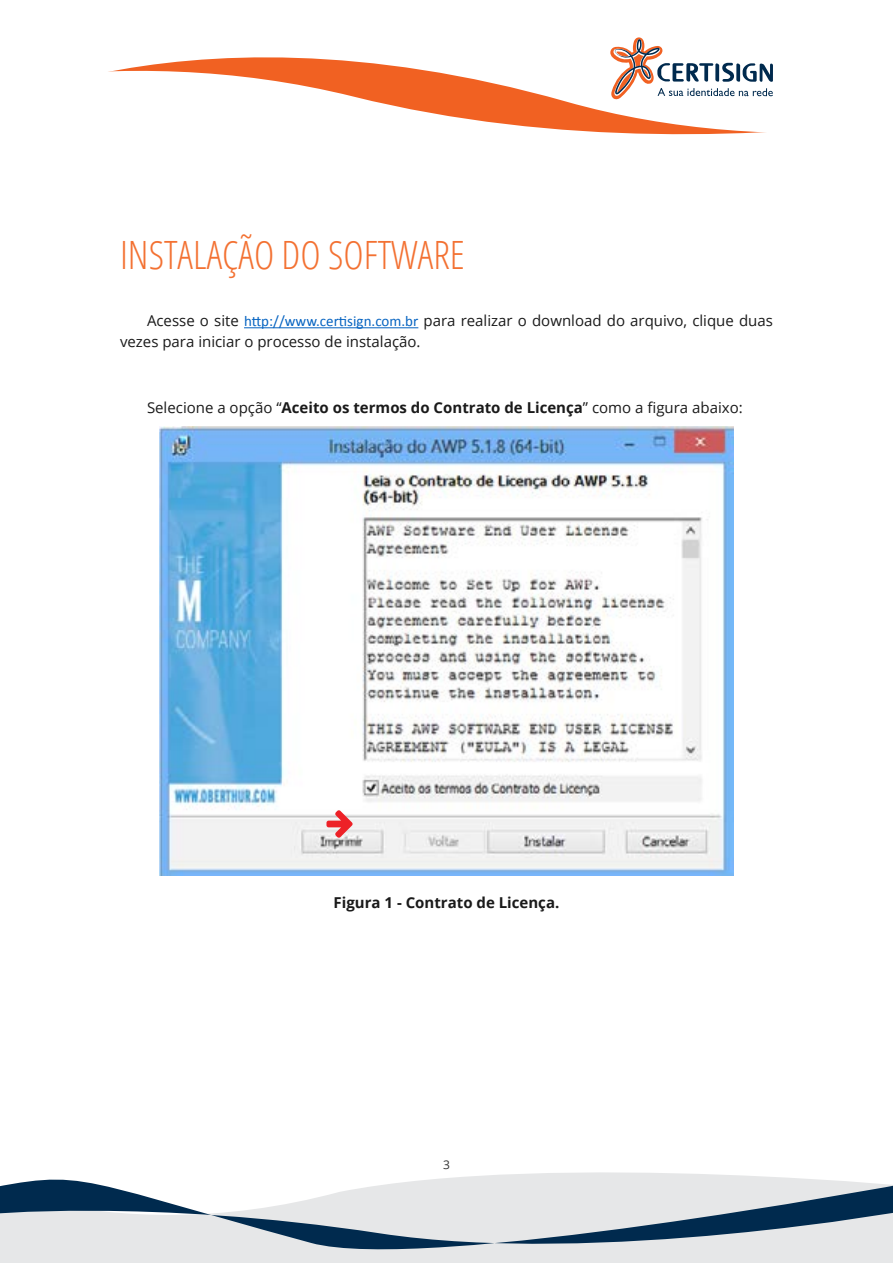
<style>
.page{position:relative;width:893px;height:1263px;background:#fff}
.page>*{position:absolute;margin:0;border:0;box-sizing:border-box;transform-origin:0 0}
.t1{font:300 condensed 39px "Open Sans";color:#f37132}
.t2{font:15px/21px "Open Sans";color:#1a1a1a}
.t3{font:700 15px "Open Sans";color:#1a1a1a}
.t4{font:12px "Open Sans";color:#333}
.s1{font-family:"Calibri";color:#0563c1}
.s2{font-weight:700}
</style>
<div class="page">
<svg style="left:108px;top:57px;width:658px;height:78px"></svg>
<svg style="left:610px;top:37px;width:163px;height:63px"></svg>
<svg style="left:0;top:1172px;width:893px;height:91px;background:#c1c9d0"></svg>
<hr style="left:244px;top:327px;width:174px;height:1px;background:#0563c1">
<img style="left:159px;top:426px;width:575px;height:449px">
<svg style="left:326px;top:810px;width:27px;height:28px"></svg>
<h1 class="t1" style="left:120px;top:228px;width:346px">INSTALAÇÃO DO SOFTWARE</h1>
<p class="t2" style="left:120px;top:310px;width:654px;text-indent:27px">Acesse o site <span class="s1">http://www.certisign.com.br</span> para realizar o download do arquivo, clique duas vezes para iniciar o processo de instalação.</p>
<p class="t2" style="left:147px;top:397px;width:597px">Selecione a opção “<span class="s2">Aceito os termos do Contrato de Licença</span>” como a figura abaixo:</p>
<p class="t3" style="left:334px;top:892px;width:227px">Figura 1 - Contrato de Licença.</p>
<p class="t4" style="left:443px;top:1156px;width:8px">3</p>
</div>
